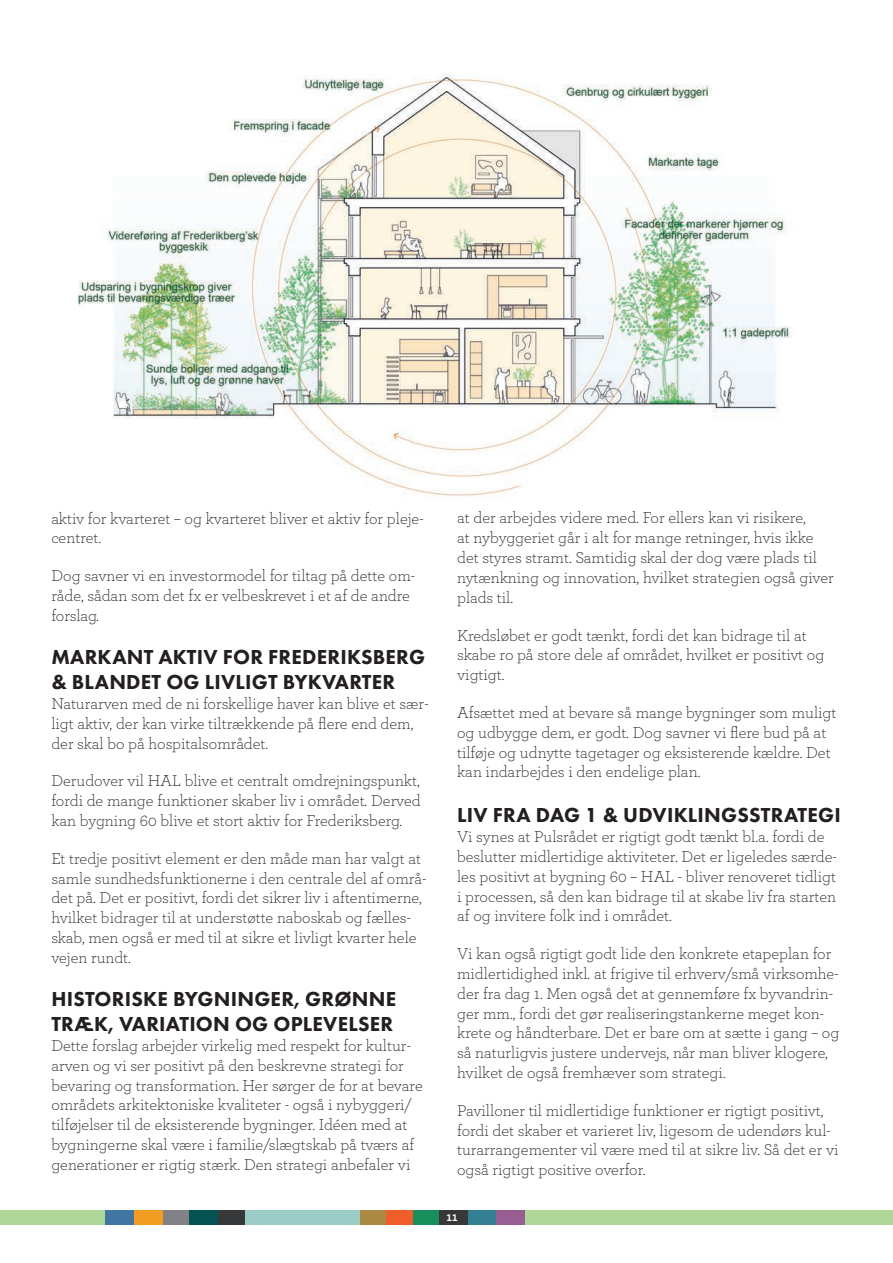
<style>
.page{position:relative;width:893px;height:1263px;background:#fff}
.page>*{position:absolute;margin:0;border:0;box-sizing:border-box;transform-origin:0 0}
.t1{font:800 21px/25.2px "Futura PT";letter-spacing:.01em;color:#231f20}
.t2{font:300 16.5px/19.8px "Archer";color:#231f20}
.t3{font:700 12.75px "Archer";color:#fff}
</style>
<div class="page">
<div style="left:0;top:1210px;width:893px;height:15px;background:#b0d79a"></div>
<div style="left:359px;top:1210px;width:27px;height:15px;background:#aa8942"></div>
<div style="left:386px;top:1210px;width:27px;height:15px;background:#f15d2a"></div>
<div style="left:413px;top:1210px;width:26px;height:15px;background:#168f5c"></div>
<div style="left:468px;top:1210px;width:28px;height:15px;background:#347f91"></div>
<div style="left:496px;top:1210px;width:28px;height:15px;background:#985e91"></div>
<div style="left:439px;top:1210px;width:29px;height:15px;background:#36383a"></div>
<div style="left:161px;top:1210px;width:28px;height:15px;background:#808285"></div>
<div style="left:134px;top:1210px;width:28px;height:15px;background:#f29d21"></div>
<div style="left:106px;top:1210px;width:28px;height:15px;background:#4276a2"></div>
<div style="left:218px;top:1210px;width:28px;height:15px;background:#36383a"></div>
<div style="left:189px;top:1210px;width:29px;height:15px;background:#055252"></div>
<div style="left:245px;top:1210px;width:114px;height:15px;background:#9bcdc6"></div>
<img style="left:78px;top:75px;width:715px;height:423px">
<p class="t2" style="left:51px;top:507px;width:374px">aktiv for kvarteret – og kvarteret bliver et aktiv for pleje&shy;centret.</p>
<p class="t2" style="left:51px;top:565px;width:365px">Dog savner vi en investormodel for tiltag på dette om&shy;råde, sådan som det fx er velbeskrevet i et af de andre forslag.</p>
<p class="t1" style="left:51px;top:644px;width:375px">MARKANT AKTIV FOR FREDERIKSBERG &amp; BLANDET OG LIVLIGT BYKVARTER</p>
<p class="t2" style="left:51px;top:693px;width:379px">Naturarven med de ni forskellige haver kan blive et sær&shy;ligt aktiv, der kan virke tiltrækkende på flere end dem, der skal bo på hospitalsområdet.</p>
<p class="t2" style="left:51px;top:770px;width:371px;text-align:justify">Derudover vil HAL blive et centralt omdrejningspunkt, fordi de mange funktioner skaber liv i området. Derved kan bygning 60 blive et stort aktiv for Frederiksberg.</p>
<p class="t2" style="left:51px;top:848px;width:377px">Et tredje positivt element er den måde man har valgt at samle sundhedsfunktionerne i den centrale del af områ&shy;det på. Det er positivt, fordi det sikrer liv i aftentimerne, hvilket bidrager til at understøtte naboskab og fælles&shy;skab, men også er med til at sikre et livligt kvarter hele vejen rundt.</p>
<p class="t1" style="left:51px;top:986px;width:346px">HISTORISKE BYGNINGER, GRØNNE<br>TRÆK, VARIATION OG OPLEVELSER</p>
<p class="t2" style="left:51px;top:1035px;width:373px">Dette forslag arbejder virkelig med respekt for kultur&shy;arven og vi ser positivt på den beskrevne strategi for bevaring og transformation. Her sørger de for at bevare områdets arkitektoniske kvaliteter - også i nybyggeri/ tilføjelser til de eksisterende bygninger. Idéen med at bygningerne skal være i familie/slægtskab på tværs af generationer er rigtig stærk. Den strategi anbefaler vi</p>
<p class="t2" style="left:457px;top:507px;width:378px">at der arbejdes videre med. For ellers kan vi risikere,<br>at nybyggeriet går i alt for mange retninger, hvis ikke det styres stramt. Samtidig skal der dog være plads til nytænkning og innovation, hvilket strategien også giver plads til.</p>
<p class="t2" style="left:457px;top:624px;width:369px">Kredsløbet er godt tænkt, fordi det kan bidrage til at skabe ro på store dele af området, hvilket er positivt og vigtigt.</p>
<p class="t2" style="left:457px;top:702px;width:381px">Afsættet med at bevare så mange bygninger som muligt og udbygge dem, er godt. Dog savner vi flere bud på at tilføje og udnytte tagetager og eksisterende kældre. Det kan indarbejdes i den endelige plan.</p>
<p class="t1" style="left:457px;top:802px;width:385px">LIV FRA DAG 1 &amp; UDVIKLINGSSTRATEGI</p>
<p class="t2" style="left:457px;top:826px;width:381px">Vi synes at Pulsrådet er rigtigt godt tænkt bl.a. fordi de beslutter midlertidige aktiviteter. Det er ligeledes særde&shy;les positivt at bygning 60 – HAL - bliver renoveret tidligt i processen, så den kan bidrage til at skabe liv fra starten af og invitere folk ind i området.</p>
<p class="t2" style="left:457px;top:943px;width:384px">Vi kan også rigtigt godt lide den konkrete etapeplan for midlertidighed inkl. at frigive til erhverv/små virksomhe&shy;der fra dag 1. Men også det at gennemføre fx byvandrin&shy;ger mm., fordi det gør realiseringstankerne meget kon&shy;krete og håndterbare. Det er bare om at sætte i gang – og så naturligvis justere undervejs, når man bliver klogere, hvilket de også fremhæver som strategi.</p>
<p class="t2" style="left:457px;top:1100px;width:383px">Pavilloner til midlertidige funktioner er rigtigt positivt, fordi det skaber et varieret liv, ligesom de udendørs kul&shy;turarrangementer vil være med til at sikre liv. Så det er vi også rigtigt positive overfor.</p>
<p class="t3" style="left:447px;top:1207px;width:13px">11</p>
</div>
